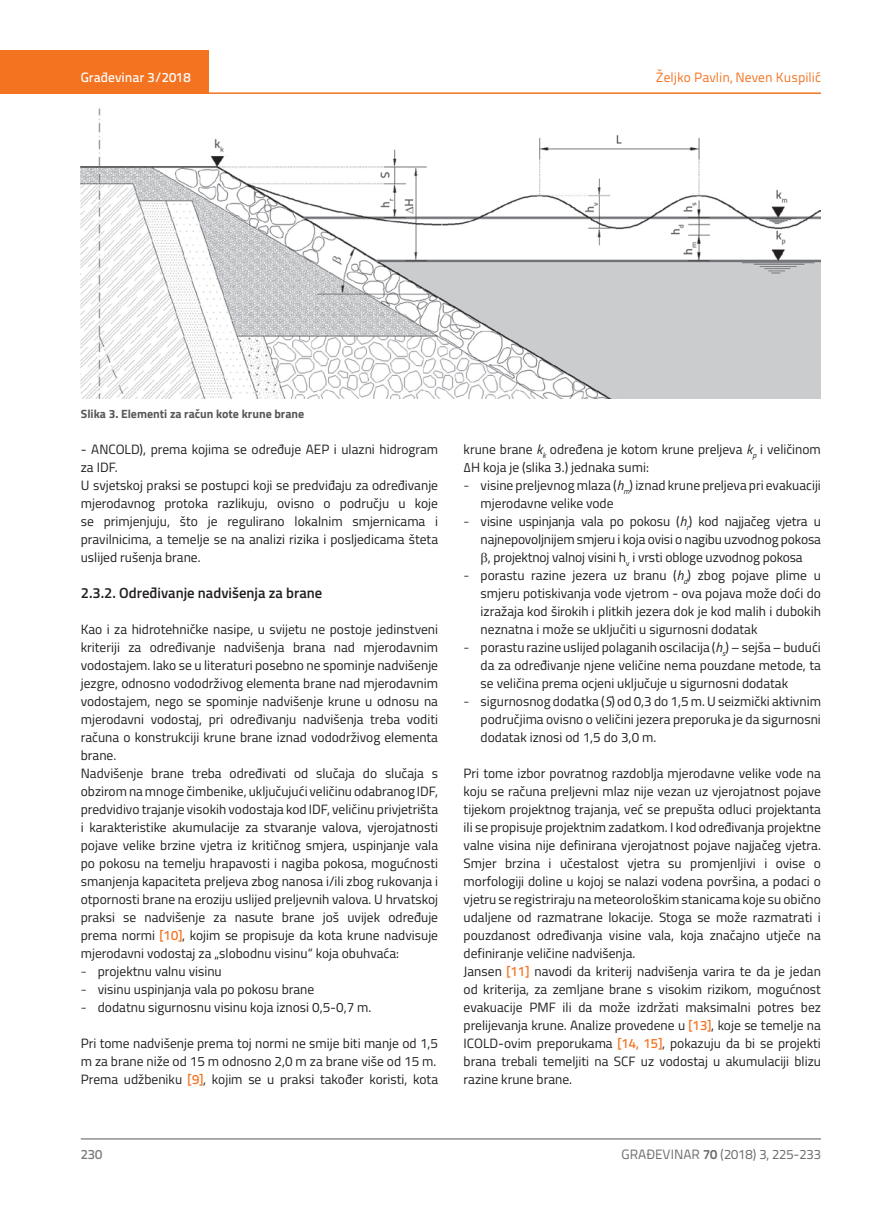
<style>
.page{position:relative;width:872px;height:1212px;background:#fff}
.page>*{position:absolute;margin:0;border:0;box-sizing:border-box;transform-origin:0 0}
.t1{font:600 14.7px "Titillium";color:#231f20}
.t2{font:13.5px/18px "Titillium";color:#231f20}
.t3{font:13.5px "Titillium Text 22 L";color:#6c6d70}
.t4{font:13.5px "Titillium Text 22 L";color:#f47321}
.t5{font:500 13.5px "Titillium Text 22 L";color:#fff}
.t6{font:500 13.5px "Titillium Text 22 L";color:#787a7d}
.t7{font:700 12px "Titillium";color:#57585a}
.s1{font-family:"Titillium Text 22 L";font-weight:500;color:#f47321}
.s2{font-family:"Titillium Text 22 L";font-weight:300}
.s3{font-style:italic}
.s4{font-weight:700}
</style>
<div class="page">
<div style="left:0;top:50px;width:208px;height:44px;background:#f47321"></div>
<hr style="left:0;top:92px;width:821px;height:2px;background:#f47321">
<hr style="left:81px;top:1139px;width:740px;height:1px;background:#57585a">
<img style="left:81px;top:108px;width:740px;height:291px">
<p class="t5" style="left:81px;top:67px;width:111px">Građevinar 3/2018</p>
<p class="t4" style="left:656px;top:68px;width:166px">Željko Pavlin, Neven Kuspilić</p>
<p class="t7" style="left:81px;top:404px;width:225px">Slika 3. Elementi za račun kote krune brane</p>
<p class="t2" style="left:81px;top:439px;width:359px">- ANCOLD), prema kojima se određuje AEP i ulazni hidrogram za IDF.<br>U svjetskoj praksi se postupci koji se predviđaju za određivanje mjerodavnog protoka razlikuju, ovisno o području u koje se primjenjuju, što je regulirano lokalnim smjernicama i pravilnicima, a temelje se na analizi rizika i posljedicama šteta uslijed rušenja brane.</p>
<p class="t1" style="left:81px;top:582px;width:243px">2.3.2. Određivanje nadvišenja za brane</p>
<p class="t2" style="left:81px;top:620px;width:359px">Kao i za hidrotehničke nasipe, u svijetu ne postoje jedinstveni kriteriji za određivanje nadvišenja brana nad mjerodavnim vodostajem. Iako se u literaturi posebno ne spominje nadvišenje jezgre, odnosno vododrživog elementa brane nad mjerodavnim vodostajem, nego se spominje nadvišenje krune u odnosu na mjerodavni vodostaj, pri određivanju nadvišenja treba voditi računa o konstrukciji krune brane iznad vododrživog elementa brane.<br>Nadvišenje brane treba određivati od slučaja do slučaja s obzirom na mnoge čimbenike, uključujući veličinu odabranog IDF, predvidivo trajanje visokih vodostaja kod IDF, veličinu privjetrišta i karakteristike akumulacije za stvaranje valova, vjerojatnosti pojave velike brzine vjetra iz kritičnog smjera, uspinjanje vala po pokosu na temelju hrapavosti i nagiba pokosa, mogućnosti smanjenja kapaciteta preljeva zbog nanosa i/ili zbog rukovanja i otpornosti brane na eroziju uslijed preljevnih valova. U hrvatskoj praksi se nadvišenje za nasute brane još uvijek određuje prema normi <span class="s1">[10]</span>, kojim se propisuje da kota krune nadvisuje mjerodavni vodostaj za „slobodnu visinu“ koja obuhvaća:</p>
<p class="t2" style="left:81px;top:962px;width:142px"><span class="s2">-</span> projektnu valnu visinu</p>
<p class="t2" style="left:81px;top:980px;width:235px"><span class="s2">-</span> visinu uspinjanja vala po pokosu brane</p>
<p class="t2" style="left:81px;top:998px;width:292px"><span class="s2">-</span> dodatnu sigurnosnu visinu koja iznosi 0,5-0,7 m.</p>
<p class="t2" style="left:81px;top:1034px;width:359px">Pri tome nadvišenje prema toj normi ne smije biti manje od 1,5 m za brane niže od 15 m odnosno 2,0 m za brane više od 15 m.<br>Prema udžbeniku <span class="s1">[9]</span>, kojim se u praksi također koristi, kota</p>
<p class="t2" style="left:463px;top:439px;width:359px">krune brane <span class="s3">k</span><sub>k</sub> određena je kotom krune preljeva <span class="s3">k</span><sub>p</sub> i veličinom ∆H koja je (slika 3.) jednaka sumi:</p>
<p class="t2" style="left:480px;top:475px;width:342px;text-indent:-17px"><span class="s2">-</span> visine preljevnog mlaza (<span class="s3">h</span><sub>m</sub>) iznad krune preljeva pri evakuaciji mjerodavne velike vode</p>
<p class="t2" style="left:463px;top:511px;width:359px"><span class="s2">-</span> visine uspinjanja vala po pokosu (<span class="s3">h</span><sub>r</sub>) kod najjačeg vjetra u</p>
<p class="t2" style="left:480px;top:529px;width:342px">najnepovoljnijem smjeru i koja ovisi o nagibu uzvodnog pokosa</p>
<p class="t2" style="left:488px;top:547px;width:316px">, projektnoj valnoj visini h<sub>v</sub> i vrsti obloge uzvodnog pokosa</p>
<p class="t2" style="left:480px;top:565px;width:342px;text-align:justify;text-indent:-17px"><span class="s2">-</span> porastu razine jezera uz branu (<span class="s3">h</span><sub>d</sub>) zbog pojave plime u smjeru potiskivanja vode vjetrom - ova pojava može doći do izražaja kod širokih i plitkih jezera dok je kod malih i dubokih neznatna i može se uključiti u sigurnosni dodatak</p>
<p class="t2" style="left:480px;top:638px;width:342px;text-align:justify;text-indent:-17px"><span class="s2">-</span> porastu razine uslijed polaganih oscilacija (<span class="s3">h</span><sub>s</sub>) – sejša – budući da za određivanje njene veličine nema pouzdane metode, ta se veličina prema ocjeni uključuje u sigurnosni dodatak</p>
<p class="t2" style="left:480px;top:692px;width:342px;text-align:justify;text-indent:-17px"><span class="s2">-</span> sigurnosnog dodatka (<span class="s3">S</span>) od 0,3 do 1,5 m. U seizmički aktivnim područjima ovisno o veličini jezera preporuka je da sigurnosni dodatak iznosi od 1,5 do 3,0 m.</p>
<p class="t2" style="left:463px;top:764px;width:359px">Pri tome izbor povratnog razdoblja mjerodavne velike vode na koju se računa preljevni mlaz nije vezan uz vjerojatnost pojave tijekom projektnog trajanja, već se prepušta odluci projektanta ili se propisuje projektnim zadatkom. I kod određivanja projektne valne visina nije definirana vjerojatnost pojave najjačeg vjetra.<br>Smjer brzina i učestalost vjetra su promjenljivi i ovise o morfologiji doline u kojoj se nalazi vodena površina, a podaci o vjetru se registriraju na meteorološkim stanicama koje su obično udaljene od razmatrane lokacije. Stoga se može razmatrati i pouzdanost određivanja visine vala, koja značajno utječe na definiranje veličine nadvišenja.<br>Jansen <span class="s1">[11]</span> navodi da kriterij nadvišenja varira te da je jedan od kriterija, za zemljane brane s visokim rizikom, mogućnost evakuacije PMF ili da može izdržati maksimalni potres bez prelijevanja krune. Analize provedene u <span class="s1">[13]</span>, koje se temelje na ICOLD-ovim preporukama <span class="s1">[14, 15]</span>, pokazuju da bi se projekti brana trebali temeljiti na SCF uz vodostaj u akumulaciji blizu razine krune brane.</p>
<p class="t6" style="left:81px;top:1144px;width:23px">230</p>
<p class="t3" style="left:621px;top:1144px;width:201px">GRAĐEVINAR <span class="s4">70</span> (2018) 3, 225-233</p>
</div>
